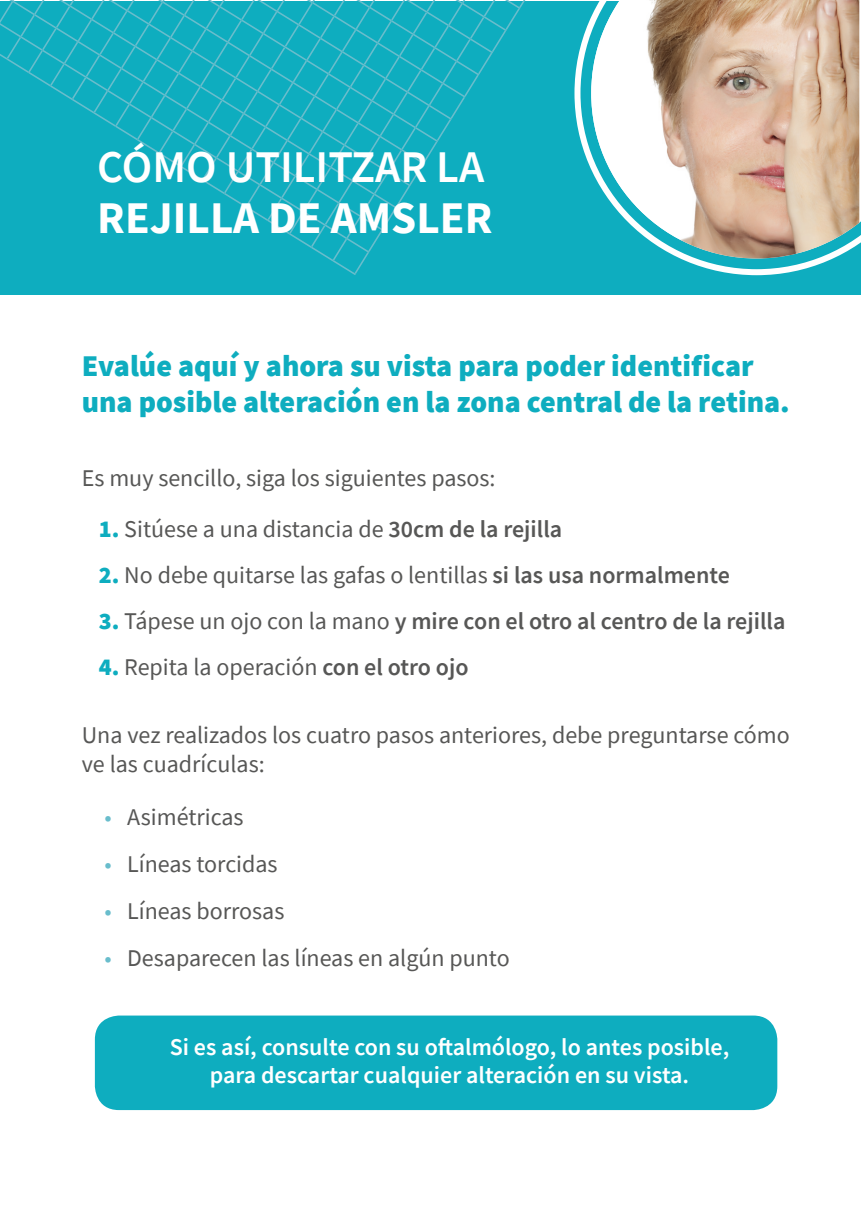
<style>
.page{position:relative;width:861px;height:1219px;background:#fff}
.page>*{position:absolute;margin:0;border:0;box-sizing:border-box;transform-origin:0 0}
.t1{font:600 45.2px/51px "Source Sans Pro";color:#fff}
.t2{font:900 30px/36px "Source Sans Pro";color:#0eadbf}
.t3{font:24px/28.8px "Source Sans Pro";color:#575756}
.t4{font:600 24px/28.8px "Source Sans Pro";color:#fff;text-align:center}
.t5{font:600 24px "Source Sans Pro";color:#575756}
.s1{font-weight:700}
.s2{font-weight:900;color:#0eadbf}
.s3{font-weight:600}
.s4{font-weight:400}
.s5{color:#69bdcc}
</style>
<div class="page">
<div style="left:95px;top:1015px;width:682px;height:95px;background:#0eadbf;border-radius:24px"></div>
<div style="left:0;top:1px;width:860px;height:293px;background:#0eadbf"></div>
<svg style="left:574px;top:0;width:286px;height:275px"></svg>
<svg style="left:0;top:0;width:526px;height:275px"></svg>
<p class="t1" style="left:97px;top:141px;width:396px">CÓMO UTILITZAR LA<br><span class="s1">REJILLA DE AMSLER</span></p>
<p class="t2" style="left:82px;top:347px;width:709px">Evalúe aquí y ahora su vista para poder identificar una posible alteración en la zona central de la retina.</p>
<p class="t3" style="left:82px;top:463px;width:415px">Es muy sencillo, siga los siguientes pasos:</p>
<p class="t3" style="left:99px;top:515px;width:465px"><span class="s2">1.</span> Sitúese a una distancia de <span class="s3">30cm de la rejilla</span></p>
<p class="t3" style="left:99px;top:560px;width:632px"><span class="s2">2.</span> No debe quitarse las gafas o lentillas <span class="s3">si las usa normalmente</span></p>
<p class="t5" style="left:99px;top:605px;width:688px"><span class="s2">3.</span> <span class="s4">Tápese un ojo con la mano</span> y mire con el otro al centro de la rejilla</p>
<p class="t3" style="left:99px;top:652px;width:371px"><span class="s2">4.</span> Repita la operación <span class="s3">con el otro ojo</span></p>
<p class="t3" style="left:82px;top:720px;width:709px">Una vez realizados los cuatro pasos anteriores, debe preguntarse cómo ve las cuadrículas:</p>
<p class="t3" style="left:104px;top:802px;width:141px"><span class="s5">•</span> Asimétricas</p>
<p class="t3" style="left:104px;top:849px;width:175px"><span class="s5">•</span> Líneas torcidas</p>
<p class="t3" style="left:104px;top:896px;width:181px"><span class="s5">•</span> Líneas borrosas</p>
<p class="t3" style="left:104px;top:943px;width:406px"><span class="s5">•</span> Desaparecen las líneas en algún punto</p>
<p class="t4" style="left:170px;top:1032px;width:561px">Si es así, consulte con su oftalmólogo, lo antes posible, para descartar cualquier alteración en su vista.</p>
</div>
